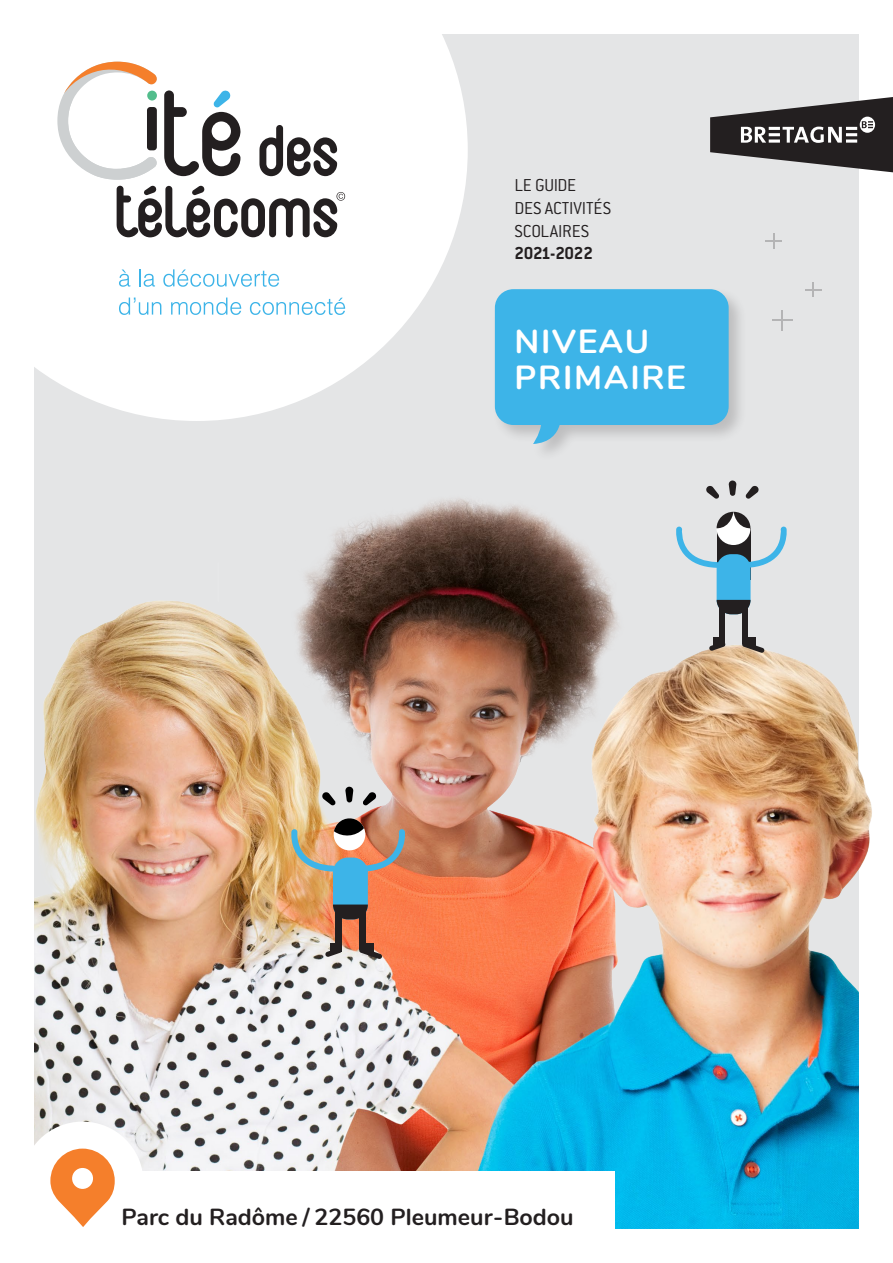
<style>
.page{position:relative;width:893px;height:1263px;background:#fff}
.page>*{position:absolute;margin:0;border:0;box-sizing:border-box;transform-origin:0 0}
.t1{font:700 33.45px/36px "Nunito";letter-spacing:.05em;color:#fff}
.t2{font:700 23.25px "Nunito";color:#231f20}
.t3{font:300 19.05px/22.8px "Conduit ITC";letter-spacing:-.01em;color:#231f20}
.t4{font:700 19.05px "Conduit ITC";letter-spacing:-.02em;color:#231f20}
</style>
<div class="page">
<div style="left:34px;top:34px;width:825px;height:1195px;background:#e4e5e6"></div>
<img style="left:34px;top:330px;width:838px;height:899px">
<svg style="left:710px;top:97px;width:183px;height:75px"></svg>
<svg style="left:34px;top:34px;width:434px;height:387px;fill:#fff"></svg>
<hr style="left:772px;top:319px;width:20px;height:2px;background:#231f20">
<hr style="left:781px;top:310px;width:2px;height:20px;background:#231f20">
<svg style="left:805px;top:283px;width:16px;height:14px"></svg>
<svg style="left:765px;top:234px;width:17px;height:15px"></svg>
<svg style="left:119px;top:269px;width:11px;height:18px"></svg>
<svg style="left:139px;top:269px;width:16px;height:18px"></svg>
<svg style="left:163px;top:269px;width:116px;height:18px"></svg>
<svg style="left:119px;top:298px;width:42px;height:17px"></svg>
<svg style="left:171px;top:298px;width:70px;height:17px"></svg>
<svg style="left:250px;top:298px;width:95px;height:17px"></svg>
<svg style="left:259px;top:125px;width:78px;height:51px"></svg>
<svg style="left:117px;top:186px;width:228px;height:51px"></svg>
<svg style="left:164px;top:90px;width:76px;height:86px"></svg>
<svg style="left:57px;top:62px;width:100px;height:118px"></svg>
<div style="left:147px;top:107px;width:10px;height:43px;background:#231f20;border-radius:3px"></div>
<div style="left:0;top:1171px;width:614px;height:92px;background:#fff"></div>
<div style="left:22px;top:1121px;width:122px;height:122px;background:#fff;border-radius:50%"></div>
<svg style="left:50px;top:1148px;width:65px;height:79px"></svg>
<div style="left:492px;top:286px;width:255px;height:176px;background:#231f20;opacity:.2"></div>
<svg style="left:495px;top:289px;width:234px;height:155px"></svg>
<div style="left:717px;top:554px;width:33px;height:60px;background:#3db4e8;border-radius:14px"></div>
<div style="left:719px;top:605px;width:6px;height:39px;background:#231f20"></div>
<div style="left:742px;top:605px;width:6px;height:39px;background:#231f20"></div>
<svg style="left:675px;top:512px;width:113px;height:56px"></svg>
<svg style="left:717px;top:600px;width:33px;height:14px"></svg>
<svg style="left:709px;top:642px;width:17px;height:9px"></svg>
<svg style="left:742px;top:642px;width:23px;height:11px"></svg>
<div style="left:745px;top:637px;width:11px;height:9px;background:#231f20"></div>
<div style="left:714px;top:637px;width:11px;height:9px;background:#231f20"></div>
<svg style="left:706px;top:485px;width:13px;height:14px"></svg>
<svg style="left:745px;top:485px;width:14px;height:14px"></svg>
<svg style="left:728px;top:480px;width:8px;height:16px"></svg>
<div style="left:333px;top:857px;width:35px;height:62px;background:#3db4e8;border-radius:15px"></div>
<div style="left:336px;top:910px;width:6px;height:40px;background:#231f20"></div>
<div style="left:359px;top:910px;width:6px;height:40px;background:#231f20"></div>
<svg style="left:333px;top:904px;width:35px;height:15px"></svg>
<svg style="left:325px;top:947px;width:17px;height:10px"></svg>
<svg style="left:359px;top:947px;width:23px;height:12px"></svg>
<div style="left:362px;top:943px;width:12px;height:9px;background:#231f20"></div>
<div style="left:330px;top:943px;width:12px;height:9px;background:#231f20"></div>
<svg style="left:322px;top:792px;width:14px;height:14px"></svg>
<svg style="left:363px;top:792px;width:14px;height:14px"></svg>
<svg style="left:345px;top:786px;width:8px;height:17px"></svg>
<img style="left:290px;top:817px;width:116px;height:54px">
<p class="t3" style="left:514px;top:174px;width:98px">LE GUIDE<br>DES ACTIVITÉS<br>SCOLAIRES</p>
<p class="t4" style="left:514px;top:242px;width:80px">2021-2022</p>
<h1 class="t1" style="left:514px;top:321px;width:173px">NIVEAU<br>PRIMAIRE</h1>
<p class="t2" style="left:122px;top:1200px;width:454px">Parc du Radôme / 22560 Pleumeur - Bodou</p>
</div>
